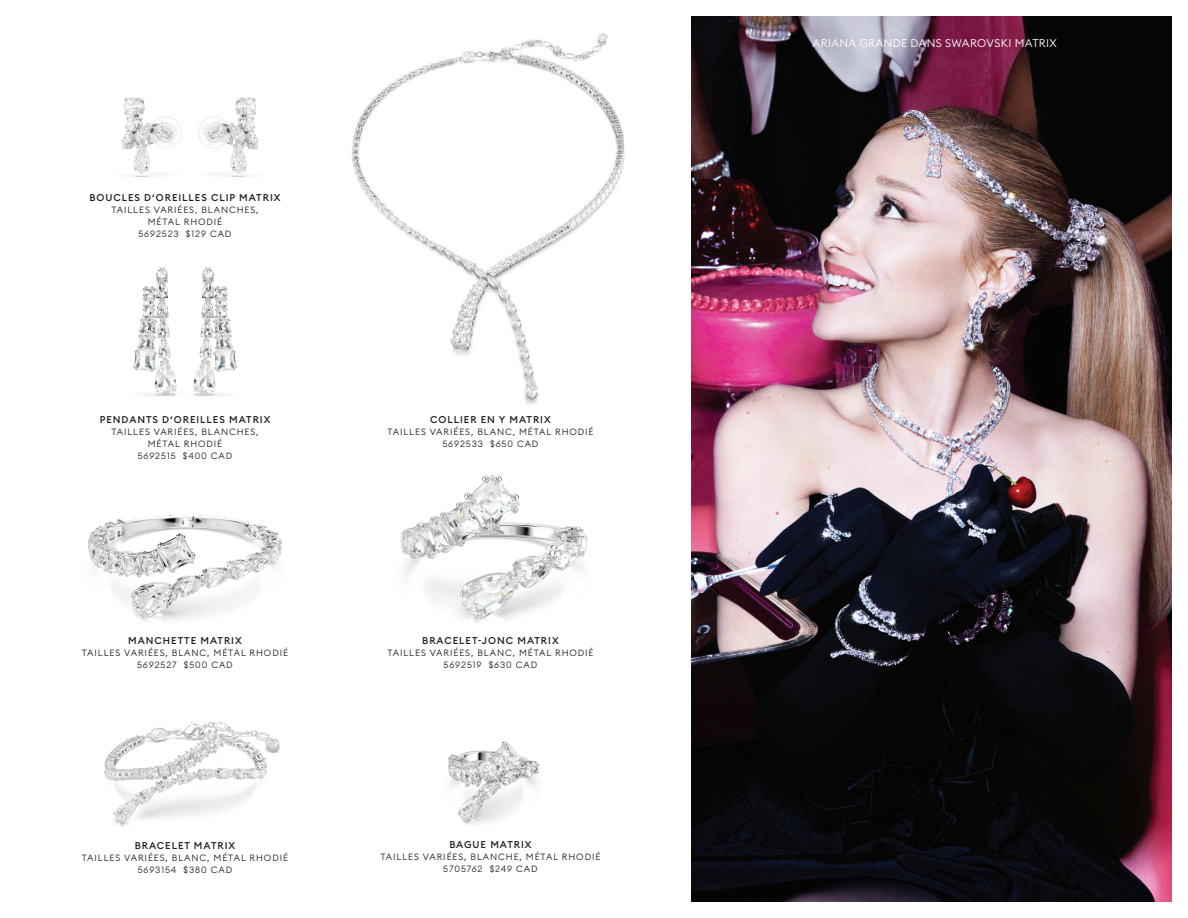
<style>
.page{position:relative;width:1188px;height:918px;background:#fff}
.page>*{position:absolute;margin:0;border:0;box-sizing:border-box;transform-origin:0 0}
.t1{font:300 10.95px "Euclid Circular B";letter-spacing:.03em;color:#fff}
.t2{font:500 9.75px "Euclid Circular B";letter-spacing:.1em;color:#231f20}
.t3{font:300 9px/12px "Euclid Circular B";letter-spacing:.1em;color:#231f20;text-align:center}
</style>
<div class="page">
<img style="left:692px;top:17px;width:479px;height:884px">
<img style="left:87px;top:515px;width:195px;height:107px">
<img style="left:104px;top:721px;width:177px;height:106px">
<img style="left:121px;top:97px;width:138px;height:80px">
<img style="left:448px;top:741px;width:92px;height:84px">
<img style="left:133px;top:267px;width:105px;height:129px">
<img style="left:400px;top:474px;width:188px;height:149px">
<img style="left:352px;top:33px;width:273px;height:372px">
<p class="t1" style="left:813px;top:36px;width:246px">ARIANA GRANDE DANS SWAROVSKI MATRIX</p>
<p class="t2" style="left:89px;top:191px;width:193px">BOUCLES D‘OREILLES CLIP MATRIX</p>
<p class="t3" style="left:111px;top:204px;width:149px">TAILLES VARIÉES, BLANCHES,<br>MÉTAL RHODIÉ<br>5692523 $129 CAD</p>
<p class="t2" style="left:100px;top:413px;width:172px">PENDANTS D‘OREILLES MATRIX</p>
<p class="t3" style="left:111px;top:426px;width:149px">TAILLES VARIÉES, BLANCHES,<br>MÉTAL RHODIÉ<br>5692515 $400 CAD</p>
<p class="t2" style="left:430px;top:413px;width:122px">COLLIER EN Y MATRIX</p>
<p class="t3" style="left:387px;top:426px;width:208px">TAILLES VARIÉES, BLANC, MÉTAL RHODIÉ<br>5692533 $650 CAD</p>
<p class="t2" style="left:128px;top:634px;width:115px">MANCHETTE MATRIX</p>
<p class="t3" style="left:82px;top:646px;width:208px">TAILLES VARIÉES, BLANC, MÉTAL RHODIÉ<br>5692527 $500 CAD</p>
<p class="t2" style="left:422px;top:634px;width:138px">BRACELET-JONC MATRIX</p>
<p class="t3" style="left:387px;top:646px;width:208px">TAILLES VARIÉES, BLANC, MÉTAL RHODIÉ<br>5692519 $630 CAD</p>
<p class="t2" style="left:135px;top:839px;width:102px">BRACELET MATRIX</p>
<p class="t3" style="left:82px;top:852px;width:208px">TAILLES VARIÉES, BLANC, MÉTAL RHODIÉ<br>5693154 $380 CAD</p>
<p class="t2" style="left:449px;top:839px;width:84px">BAGUE MATRIX</p>
<p class="t3" style="left:381px;top:851px;width:221px">TAILLES VARIÉES, BLANCHE, MÉTAL RHODIÉ<br>5705762 $249 CAD</p>
</div>
